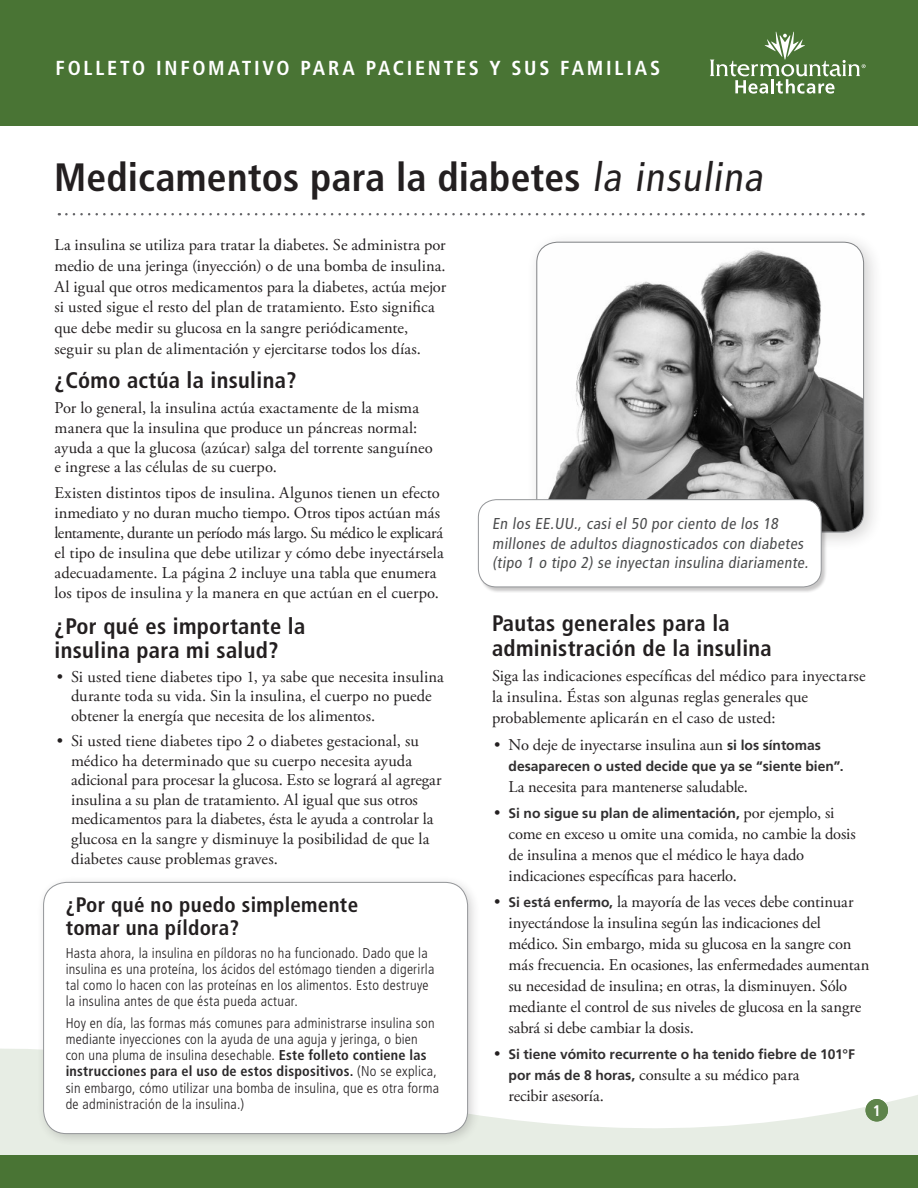
<style>
.page{position:relative;width:918px;height:1188px;background:#fff}
.page>*{position:absolute;margin:0;border:0;box-sizing:border-box;transform-origin:0 0}
.t1{font:700 condensed 39.6px "Frutiger LT Std";letter-spacing:.005em;color:#231f20}
.t2{font:700 condensed 22.5px/24px "Frutiger LT Std";letter-spacing:.015em;color:#231f20}
.t3{font:700 condensed 21px/23.2px "Frutiger LT Std";letter-spacing:.015em;color:#231f20}
.t4{font:700 condensed 20.25px "Frutiger LT Std";letter-spacing:.14em;color:#fff}
.t5{font:700 condensed 20.25px "Frutiger LT Std";letter-spacing:.3em;color:#fff}
.t6{font:16.5px/21px "Adobe Garamond Pro";color:#231f20}
.t7{font:condensed 15.75px/19.5px "Frutiger LT Std";color:#4b4c4d}
.t8{font:700 condensed 15.45px "Frutiger LT Std";color:#fff}
.t9{font:300 condensed 14.25px/16.2px "Frutiger LT Std";letter-spacing:.02em;color:#231f20}
.t10{font:700 13.8px "Frutiger LT Std";color:#312f30}
.s1{font-weight:400;font-size:40.2px}
.s2{font-family:"Frutiger LT Std";font-weight:700;font-size:13.8px;color:#312f30}
.s3{font-family:"Adobe Garamond Pro";font-weight:400;font-size:16.5px;color:#231f20}
.s4{font-weight:700;color:#2b292a}
</style>
<div class="page">
<svg style="left:0;top:1048px;width:918px;height:107px"></svg>
<div style="left:0;top:1155px;width:918px;height:33px;background:#497434"></div>
<div style="left:866px;top:1099px;width:22px;height:22px;background:#5e844b;border-radius:50%"></div>
<div style="left:0;top:0;width:918px;height:126px;background:#497434"></div>
<svg style="left:710px;top:32px;width:156px;height:62px"></svg>
<svg style="left:66px;top:213px;width:798px;height:2px"></svg>
<div style="left:36px;top:875px;width:445px;height:272px;background:#231f20;opacity:.2"></div>
<div style="left:44px;top:882px;width:424px;height:252px;background:#fff;border-radius:23px"></div>
<div style="left:43px;top:882px;width:425px;height:252px;border:1px solid #939598;border-radius:23px"></div>
<div style="left:525px;top:231px;width:358px;height:321px;background:#231f20;opacity:.2"></div>
<img style="left:537px;top:244px;width:327px;height:288px">
<div style="left:478px;top:499px;width:350px;height:94px;background:#231f20;opacity:.25"></div>
<div style="left:478px;top:500px;width:343px;height:87px;background:#fff;border-radius:18px"></div>
<div style="left:478px;top:499px;width:344px;height:88px;border:1px solid #939598;border-radius:18px"></div>
<p class="t4" style="left:56px;top:56px;width:606px">FOLLETO INFOMATIVO PARA PACIENTES Y SUS FAMILIAS</p>
<p class="t5" style="left:56px;top:58px;width:455px">PARA PACIENTES Y SUS FAMILIAS</p>
<h1 class="t1" style="left:54px;top:154px;width:717px">Medicamentos para la diabetes <span class="s1">la insulina</span></h1>
<p class="t6" style="left:55px;top:235px;width:393px">La insulina se utiliza para tratar la diabetes. Se administra por medio de una jeringa (inyección) o de una bomba de insulina.<br>Al igual que otros medicamentos para la diabetes, actúa mejor si usted sigue el resto del plan de tratamiento. Esto significa que debe medir su glucosa en la sangre periódicamente, seguir su plan de alimentación y ejercitarse todos los días.</p>
<h2 class="t2" style="left:55px;top:369px;width:244px">¿Cómo actúa la insulina?</h2>
<p class="t6" style="left:55px;top:398px;width:380px;line-height:20px">Por lo general, la insulina actúa exactamente de la misma manera que la insulina que produce un páncreas normal: ayuda a que la glucosa (azúcar) salga del torrente sanguíneo e ingrese a las células de su cuerpo.</p>
<p class="t6" style="left:55px;top:484px;width:391px;line-height:20px">Existen distintos tipos de insulina. Algunos tienen un efecto inmediato y no duran mucho tiempo. Otros tipos actúan más lentamente, durante un período más largo. Su médico le explicará el tipo de insulina que debe utilizar y cómo debe inyectársela adecuadamente. La página 2 incluye una tabla que enumera los tipos de insulina y la manera en que actúan en el cuerpo.</p>
<h2 class="t2" style="left:55px;top:614px;width:252px">¿Por qué es importante la insulina para mi salud?</h2>
<p class="t6" style="left:71px;top:667px;width:374px;line-height:19.5px;text-indent:-14px">• Si usted tiene diabetes tipo 1, ya sabe que necesita insulina durante toda su vida. Sin la insulina, el cuerpo no puede obtener la energía que necesita de los alimentos.</p>
<p class="t6" style="left:71px;top:732px;width:372px;line-height:19.5px;text-indent:-14px">• Si usted tiene diabetes tipo 2 o diabetes gestacional, su médico ha determinado que su cuerpo necesita ayuda adicional para procesar la glucosa. Esto se logrará al agregar insulina a su plan de tratamiento. Al igual que sus otros medicamentos para la diabetes, ésta le ayuda a controlar la glucosa en la sangre y disminuye la posibilidad de que la diabetes cause problemas graves.</p>
<p class="t7" style="left:492px;top:514px;width:320px">En los EE.UU., casi el 50 por ciento de los 18 millones de adultos diagnosticados con diabetes (tipo 1 o tipo 2) se inyectan insulina diariamente.</p>
<h2 class="t2" style="left:492px;top:611px;width:281px;line-height:24.8px">Pautas generales para la administración de la insulina</h2>
<p class="t6" style="left:492px;top:666px;width:375px">Siga las indicaciones específicas del médico para inyectarse la insulina. Éstas son algunas reglas generales que probablemente aplicarán en el caso de usted:</p>
<p class="t6" style="left:494px;top:735px;width:328px">• No deje de inyectarse insulina aun <span class="s2">si los síntomas</span></p>
<p class="t10" style="left:508px;top:758px;width:337px">desaparecen o usted decide que ya se “siente bien”.</p>
<p class="t6" style="left:508px;top:777px;width:241px">La necesita para mantenerse saludable.</p>
<p class="t10" style="left:494px;top:805px;width:342px"><span class="s3">•</span> Si no sigue su plan de alimentación, <span class="s3">por ejemplo, si</span></p>
<p class="t6" style="left:509px;top:824px;width:349px">come en exceso u omite una comida, no cambie la dosis de insulina a menos que el médico le haya dado indicaciones específicas para hacerlo.</p>
<p class="t6" style="left:509px;top:892px;width:363px;text-indent:-14px">• <span class="s2">Si está enfermo,</span> la mayoría de las veces debe continuar inyectándose la insulina según las indicaciones del médico. Sin embargo, mida su glucosa en la sangre con más frecuencia. En ocasiones, las enfermedades aumentan su necesidad de insulina; en otras, la disminuyen. Sólo mediante el control de sus niveles de glucosa en la sangre sabrá si debe cambiar la dosis.</p>
<p class="t10" style="left:494px;top:1047px;width:363px"><span class="s3">•</span> Si tiene vómito recurrente o ha tenido fiebre de 101°F</p>
<p class="t6" style="left:508px;top:1065px;width:293px"><span class="s2">por más de 8 horas,</span> consulte a su médico para recibir asesoría.</p>
<p class="t3" style="left:66px;top:893px;width:294px">¿Por qué no puedo simplemente tomar una píldora?</p>
<p class="t9" style="left:66px;top:945px;width:370px">Hasta ahora, la insulina en píldoras no ha funcionado. Dado que la insulina es una proteína, los ácidos del estómago tienden a digerirla tal como lo hacen con las proteínas en los alimentos. Esto destruye la insulina antes de que ésta pueda actuar.</p>
<p class="t9" style="left:66px;top:1015px;width:375px">Hoy en día, las formas más comunes para administrarse insulina son mediante inyecciones con la ayuda de una aguja y jeringa, o bien con una pluma de insulina desechable. <span class="s4">Este folleto contiene las instrucciones para el uso de estos dispositivos.</span> (No se explica, sin embargo, cómo utilizar una bomba de insulina, que es otra forma de administración de la insulina.)</p>
<p class="t8" style="left:873px;top:1101px;width:10px">1</p>
</div>
